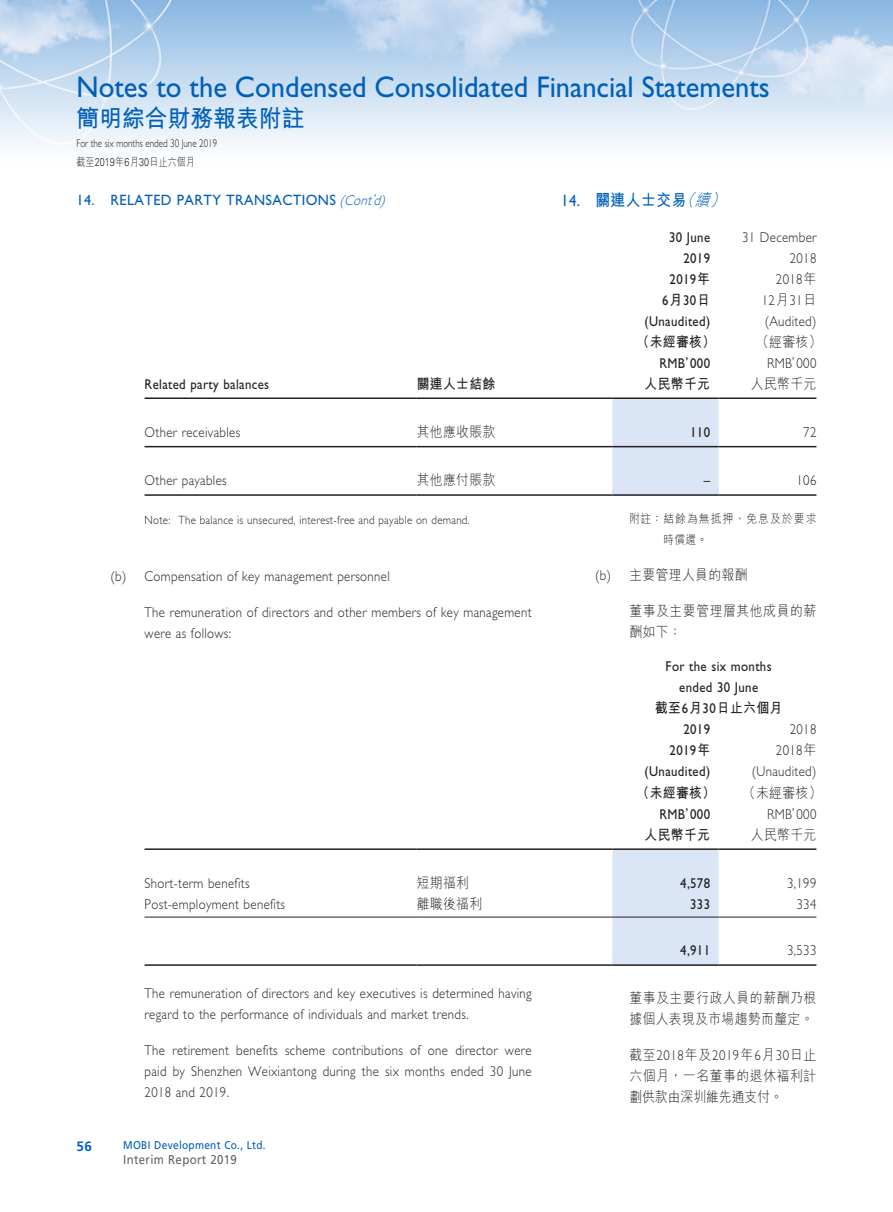
<style>
.page{position:relative;width:893px;height:1212px;background:#fff}
.page>*{position:absolute;margin:0;border:0;box-sizing:border-box;transform-origin:0 0}
.t1{font:30px "Gill Sans Std";color:#005fb9;scale:.95 1}
.t2{font:700 24px "M Hei HK";color:#005fb9;scale:.95 1}
.t3{font:700 16.5px "M Hei HK";letter-spacing:.03em;color:#005fb9;scale:.9 1}
.t4{font:15px "Gill Sans Std";letter-spacing:.03em;color:#005fb9;scale:.95 1}
.t5{font:300 14.25px/21px "Gill Sans Std";letter-spacing:.03em;color:#231f20;scale:.9 1}
.t6{font:14.25px/21px "Gill Sans Std";letter-spacing:.03em;color:#231f20;text-align:center;scale:.9 1}
.t7{font:300 14.25px/21px "M Hei HK";letter-spacing:.03em;color:#231f20;scale:.9 1}
.t8{font:700 14.25px "M Hei HK";letter-spacing:.03em;color:#231f20;scale:.9 1}
.t9{font:700 13.5px "Frutiger LT Std";color:#005fb9}
.t10{font:12.75px "Frutiger LT Std";letter-spacing:.03em;color:#636366;scale:.9 1}
.t11{font:300 12px "Gill Sans Std";letter-spacing:.03em;color:#231f20;scale:.9 1}
.t12{font:300 12px/20.2px "M Hei HK";letter-spacing:.1em;color:#231f20;scale:.9 1}
.t13{font:300 11.25px "Gill Sans Std";color:#231f20;scale:.8 1}
.t14{font:11.25px "Frutiger LT Std";letter-spacing:.03em;color:#005fb9;scale:.9 1}
.t15{font:300 11.25px "M Hei HK";color:#231f20;scale:.8 1}
.s1{font-family:"Univers LT Std"}
.s2{font-weight:300;font-style:italic;font-size:14.25px}
.s3{font-family:"M Hei HK";font-weight:700}
.s4{font-family:"M Hei HK"}
.s5{font-family:"Gill Sans Std";font-weight:400}
.s6{font-weight:300;font-style:italic}
.s7{font-family:"Gill Sans Std"}
</style>
<div class="page">
<img style="left:0;top:0;width:893px;height:147px">
<div style="left:612px;top:399px;width:107px;height:90px;background:#dae5f5"></div>
<div style="left:612px;top:489px;width:107px;height:7px;background:#dae5f5"></div>
<hr style="left:145px;top:397px;width:272px;height:2px;background:#231f20">
<hr style="left:417px;top:397px;width:195px;height:2px;background:#231f20">
<hr style="left:612px;top:397px;width:107px;height:2px;background:#231f20">
<hr style="left:719px;top:397px;width:97px;height:2px;background:#231f20">
<hr style="left:145px;top:446px;width:272px;height:1px;background:#231f20">
<hr style="left:417px;top:446px;width:195px;height:1px;background:#231f20">
<hr style="left:612px;top:446px;width:107px;height:1px;background:#231f20">
<hr style="left:719px;top:446px;width:97px;height:1px;background:#231f20">
<hr style="left:145px;top:494px;width:272px;height:2px;background:#231f20">
<hr style="left:417px;top:494px;width:195px;height:2px;background:#231f20">
<hr style="left:612px;top:494px;width:107px;height:2px;background:#231f20">
<hr style="left:719px;top:494px;width:97px;height:2px;background:#231f20">
<div style="left:612px;top:850px;width:107px;height:109px;background:#dae5f5"></div>
<div style="left:612px;top:959px;width:107px;height:7px;background:#dae5f5"></div>
<hr style="left:145px;top:848px;width:272px;height:2px;background:#231f20">
<hr style="left:417px;top:848px;width:195px;height:2px;background:#231f20">
<hr style="left:612px;top:848px;width:107px;height:2px;background:#231f20">
<hr style="left:719px;top:848px;width:97px;height:2px;background:#231f20">
<hr style="left:145px;top:917px;width:272px;height:1px;background:#231f20">
<hr style="left:417px;top:917px;width:195px;height:1px;background:#231f20">
<hr style="left:612px;top:917px;width:107px;height:1px;background:#231f20">
<hr style="left:719px;top:917px;width:97px;height:1px;background:#231f20">
<hr style="left:145px;top:964px;width:272px;height:2px;background:#231f20">
<hr style="left:417px;top:964px;width:195px;height:2px;background:#231f20">
<hr style="left:612px;top:964px;width:107px;height:2px;background:#231f20">
<hr style="left:719px;top:964px;width:97px;height:2px;background:#231f20">
<h1 class="t1" style="left:76px;top:70px;width:731px">Notes to the Condensed Consolidated Financial Statements</h1>
<h2 class="t2" style="left:76px;top:101px;width:241px">簡明綜合財務報表附註</h2>
<p class="t13" style="left:76px;top:137px;width:177px">For the six months ended 30 June 2019</p>
<p class="t15" style="left:76px;top:156px;width:149px">截至<span class="s1">2019</span>年<span class="s1">6</span>月<span class="s1">30</span>日止六個月</p>
<p class="t4" style="left:77px;top:191px;width:330px">14. RELATED PARTY TRANSACTIONS <span class="s2">(Cont’d)</span></p>
<p class="t6" style="left:669px;top:226px;width:47px">30 June</p>
<p class="t5" style="left:742px;top:226px;width:84px">31 December</p>
<p class="t6" style="left:683px;top:247px;width:31px">2019</p>
<p class="t5" style="left:790px;top:247px;width:31px">2018</p>
<p class="t6" style="left:670px;top:268px;width:47px">2019<span class="s3">年</span></p>
<p class="t5" style="left:776px;top:268px;width:47px">2018<span class="s4">年</span></p>
<p class="t6" style="left:662px;top:289px;width:55px">6<span class="s3">月</span>30<span class="s3">日</span></p>
<p class="t5" style="left:762px;top:289px;width:62px">12<span class="s4">月</span>31<span class="s4">日</span></p>
<p class="t6" style="left:645px;top:310px;width:74px">(Unaudited)</p>
<p class="t5" style="left:765px;top:310px;width:59px">(Audited)</p>
<p class="t8" style="left:636px;top:331px;width:89px">（未經審核）</p>
<p class="t7" style="left:756px;top:331px;width:74px">（經審核）</p>
<p class="t6" style="left:659px;top:352px;width:58px">RMB’ 000</p>
<p class="t5" style="left:767px;top:352px;width:56px">RMB’ 000</p>
<p class="t6" style="left:145px;top:373px;width:140px">Related party balances</p>
<p class="t8" style="left:417px;top:373px;width:89px">關連人士結餘</p>
<p class="t8" style="left:645px;top:373px;width:74px">人民幣千元</p>
<p class="t7" style="left:751px;top:373px;width:74px">人民幣千元</p>
<p class="t5" style="left:145px;top:422px;width:108px">Other receivables</p>
<p class="t7" style="left:417px;top:421px;width:89px">其他應收賬款</p>
<p class="t6" style="left:690px;top:422px;width:24px">110</p>
<p class="t5" style="left:803px;top:422px;width:16px">72</p>
<p class="t5" style="left:145px;top:470px;width:93px">Other payables</p>
<p class="t7" style="left:417px;top:469px;width:89px">其他應付賬款</p>
<p class="t6" style="left:704px;top:470px;width:9px">–</p>
<p class="t5" style="left:796px;top:470px;width:24px">106</p>
<p class="t11" style="left:145px;top:514px;width:363px">Note: The balance is unsecured, interest-free and payable on demand.</p>
<p class="t3" style="left:561px;top:188px;width:188px"><span class="s5">14.</span> 關連人士交易<span class="s6">（續）</span></p>
<p class="t12" style="left:663px;top:509px;width:172px;text-indent:-34px">附註：結餘為無抵押、免息及於要求時償還。</p>
<p class="t7" style="left:595px;top:564px;width:171px"><span class="s7">(b)</span> 主要管理人員的報酬</p>
<p class="t7" style="left:629px;top:600px;width:209px">董事及主要管理層其他成員的薪酬如下：</p>
<p class="t5" style="left:111px;top:565px;width:312px">(b) Compensation of key management personnel</p>
<p class="t5" style="left:145px;top:601px;width:432px">The remuneration of directors and other members of key management were as follows:</p>
<p class="t6" style="left:666px;top:656px;width:119px">For the six months ended 30 June</p>
<p class="t8" style="left:655px;top:698px;width:143px">截至<span class="s5">6</span>月<span class="s5">30</span>日止六個月</p>
<p class="t6" style="left:683px;top:719px;width:31px">2019</p>
<p class="t5" style="left:790px;top:719px;width:31px">2018</p>
<p class="t6" style="left:670px;top:740px;width:47px">2019<span class="s3">年</span></p>
<p class="t5" style="left:776px;top:740px;width:47px">2018<span class="s4">年</span></p>
<p class="t6" style="left:645px;top:761px;width:74px">(Unaudited)</p>
<p class="t5" style="left:752px;top:761px;width:73px">(Unaudited)</p>
<p class="t8" style="left:636px;top:782px;width:89px">（未經審核）</p>
<p class="t7" style="left:743px;top:781px;width:89px">（未經審核）</p>
<p class="t6" style="left:659px;top:803px;width:58px">RMB’ 000</p>
<p class="t5" style="left:767px;top:803px;width:56px">RMB’ 000</p>
<p class="t8" style="left:645px;top:824px;width:74px">人民幣千元</p>
<p class="t7" style="left:751px;top:823px;width:74px">人民幣千元</p>
<p class="t5" style="left:145px;top:873px;width:118px">Short-term benefits</p>
<p class="t7" style="left:417px;top:872px;width:60px">短期福利</p>
<p class="t6" style="left:680px;top:873px;width:35px">4,578</p>
<p class="t5" style="left:787px;top:873px;width:34px">3,199</p>
<p class="t5" style="left:145px;top:894px;width:158px">Post-employment benefits</p>
<p class="t7" style="left:417px;top:893px;width:74px">離職後福利</p>
<p class="t6" style="left:690px;top:894px;width:24px">333</p>
<p class="t5" style="left:796px;top:894px;width:24px">334</p>
<p class="t6" style="left:680px;top:940px;width:35px">4,911</p>
<p class="t5" style="left:787px;top:940px;width:34px">3,533</p>
<p class="t5" style="left:145px;top:983px;width:432px">The remuneration of directors and key executives is determined having regard to the performance of individuals and market trends.</p>
<p class="t5" style="left:145px;top:1040px;width:432px;text-align:justify">The retirement benefits scheme contributions of one director were paid by Shenzhen Weixiantong during the six months ended 30 June 2018 and 2019.</p>
<p class="t7" style="left:629px;top:987px;width:209px">董事及主要行政人員的薪酬乃根據個人表現及市場趨勢而釐定。</p>
<p class="t5" style="left:629px;top:1044px;width:209px"><span class="s4">截至</span>2018<span class="s4">年及</span>2019<span class="s4">年</span>6<span class="s4">月</span>30<span class="s4">日止</span></p>
<p class="t7" style="left:629px;top:1065px;width:209px">六個月，一名董事的退休褔利計劃供款由深圳維先通支付。</p>
<p class="t9" style="left:77px;top:1138px;width:17px">56</p>
<p class="t14" style="left:123px;top:1138px;width:160px">MOBI Development Co., Ltd.</p>
<p class="t10" style="left:123px;top:1152px;width:128px">Interim Report 2019</p>
</div>
